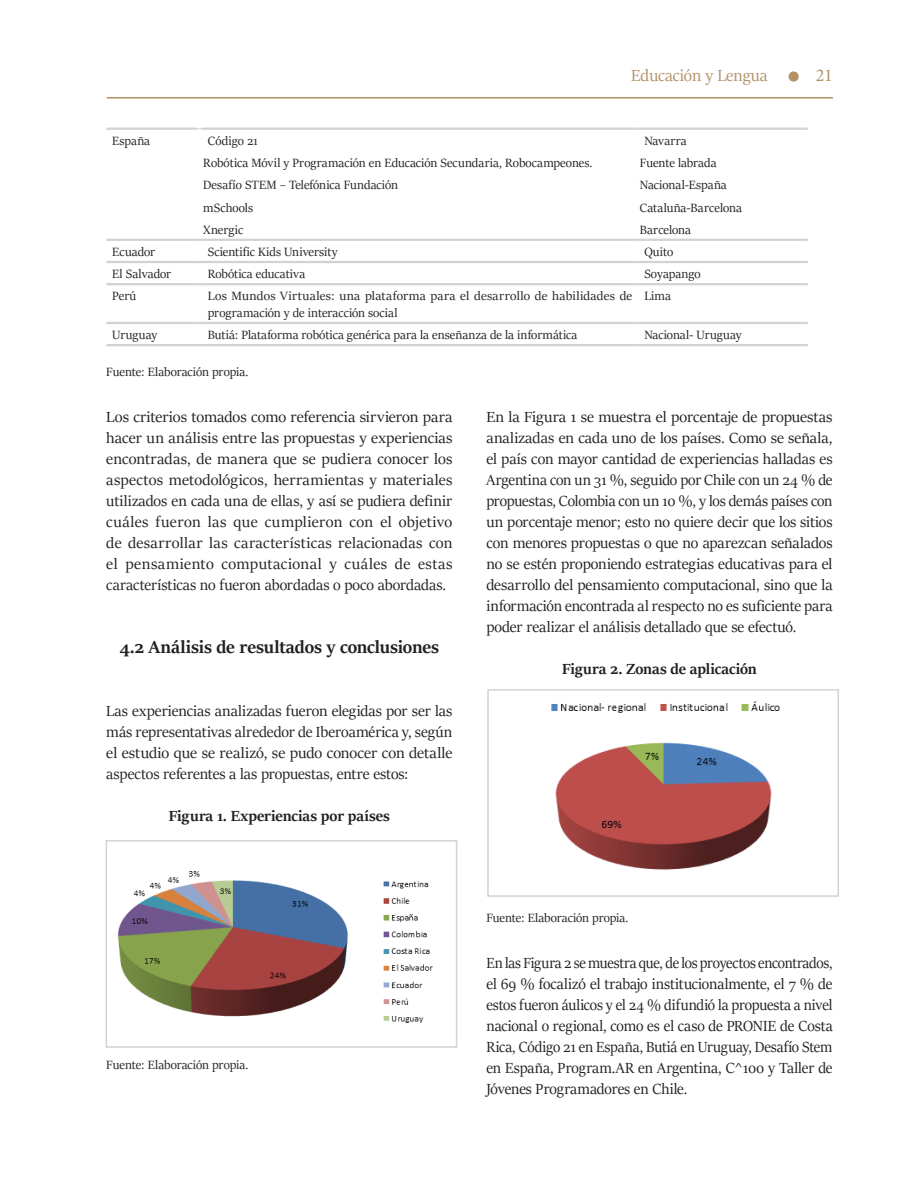
<style>
.page{position:relative;width:918px;height:1188px;background:#fff}
.page>*{position:absolute;margin:0;border:0;box-sizing:border-box;transform-origin:0 0}
.subtitulo{font:700 19.5px "Sitka Banner";color:#231f20}
.t1{font:18px "Sitka Banner";color:#b49168}
.t2{font:18px "Minion Pro";color:#b49168}
.cuerpo{font:16.5px/21px "Sitka Banner";color:#231f20;text-align:justify}
.cuerpo-2{font:16.5px/21px "Sitka Banner";color:#231f20;text-align:justify;scale:.95 1}
.figura{font:700 16.5px "Sitka Banner";color:#231f20}
.pie_de_ilustración{font:13.5px/16.5px "Sitka Banner";letter-spacing:.005em;color:#231f20}
</style>
<div class="page">
<div style="left:789px;top:71px;width:10px;height:11px;background:#b49168;border-radius:50%"></div>
<hr style="left:107px;top:97px;width:726px;height:2px;background:#b49168">
<hr style="left:106px;top:128px;width:91px;height:2px;background:#d1d2d4">
<hr style="left:202px;top:128px;width:432px;height:2px;background:#d1d2d4">
<hr style="left:638px;top:128px;width:170px;height:2px;background:#d1d2d4">
<hr style="left:106px;top:261px;width:91px;height:2px;background:#d1d2d4">
<hr style="left:202px;top:261px;width:432px;height:2px;background:#d1d2d4">
<hr style="left:638px;top:261px;width:170px;height:2px;background:#d1d2d4">
<hr style="left:106px;top:283px;width:91px;height:2px;background:#d1d2d4">
<hr style="left:202px;top:283px;width:432px;height:2px;background:#d1d2d4">
<hr style="left:638px;top:283px;width:170px;height:2px;background:#d1d2d4">
<hr style="left:106px;top:322px;width:91px;height:2px;background:#d1d2d4">
<hr style="left:202px;top:322px;width:432px;height:2px;background:#d1d2d4">
<hr style="left:638px;top:322px;width:170px;height:2px;background:#d1d2d4">
<hr style="left:106px;top:344px;width:91px;height:2px;background:#d1d2d4">
<hr style="left:202px;top:344px;width:432px;height:2px;background:#d1d2d4">
<hr style="left:638px;top:344px;width:170px;height:2px;background:#d1d2d4">
<hr style="left:106px;top:239px;width:91px;height:2px;background:#d1d2d4">
<hr style="left:202px;top:239px;width:432px;height:2px;background:#d1d2d4">
<hr style="left:638px;top:239px;width:170px;height:2px;background:#d1d2d4">
<img style="left:117px;top:871px;width:316px;height:152px">
<img style="left:551px;top:701px;width:229px;height:169px">
<div style="left:106px;top:840px;width:351px;height:208px;border:2px solid #d1d2d4"></div>
<div style="left:487px;top:689px;width:352px;height:208px;border:2px solid #d1d2d4"></div>
<p class="t1" style="left:631px;top:63px;width:138px">Educación y Lengua</p>
<p class="t2" style="left:816px;top:63px;width:19px">21</p>
<p class="pie_de_ilustración" style="left:112px;top:132px;width:39px">España</p>
<p class="pie_de_ilustración" style="left:208px;top:132px;width:52px">Código 21</p>
<p class="pie_de_ilustración" style="left:644px;top:132px;width:44px">Navarra</p>
<p class="pie_de_ilustración" style="left:203px;top:154px;width:391px">Robótica Móvil y Programación en Educación Secundaria, Robocampeones.</p>
<p class="pie_de_ilustración" style="left:640px;top:154px;width:78px">Fuente labrada</p>
<p class="pie_de_ilustración" style="left:203px;top:176px;width:196px">Desafío STEM – Telefónica Fundación</p>
<p class="pie_de_ilustración" style="left:640px;top:176px;width:88px">Nacional-España</p>
<p class="pie_de_ilustración" style="left:203px;top:199px;width:51px">mSchools</p>
<p class="pie_de_ilustración" style="left:640px;top:199px;width:104px">Cataluña-Barcelona</p>
<p class="pie_de_ilustración" style="left:203px;top:221px;width:41px">Xnergic</p>
<p class="pie_de_ilustración" style="left:640px;top:221px;width:53px">Barcelona</p>
<p class="pie_de_ilustración" style="left:112px;top:243px;width:44px">Ecuador</p>
<p class="pie_de_ilustración" style="left:208px;top:243px;width:131px">Scientific Kids University</p>
<p class="pie_de_ilustración" style="left:644px;top:243px;width:30px">Quito</p>
<p class="pie_de_ilustración" style="left:112px;top:265px;width:60px">El Salvador</p>
<p class="pie_de_ilustración" style="left:208px;top:265px;width:99px">Robótica educativa</p>
<p class="pie_de_ilustración" style="left:644px;top:265px;width:58px">Soyapango</p>
<p class="pie_de_ilustración" style="left:112px;top:287px;width:26px">Perú</p>
<p class="pie_de_ilustración" style="left:208px;top:287px;width:426px">Los Mundos Virtuales: una plataforma para el desarrollo de habilidades de programación y de interacción social</p>
<p class="pie_de_ilustración" style="left:644px;top:287px;width:28px">Lima</p>
<p class="pie_de_ilustración" style="left:112px;top:326px;width:46px">Uruguay</p>
<p class="pie_de_ilustración" style="left:208px;top:326px;width:371px">Butiá: Plataforma robótica genérica para la enseñanza de la informática</p>
<p class="pie_de_ilustración" style="left:644px;top:326px;width:99px">Nacional- Uruguay</p>
<p class="pie_de_ilustración" style="left:106px;top:363px;width:144px">Fuente: Elaboración propia.</p>
<p class="cuerpo" style="left:106px;top:405px;width:348px">Los criterios tomados como referencia sirvieron para hacer un análisis entre las propuestas y experiencias encontradas, de manera que se pudiera conocer los aspectos metodológicos, herramientas y materiales utilizados en cada una de ellas, y así se pudiera definir cuáles fueron las que cumplieron con el objetivo de desarrollar las características relacionadas con el pensamiento computacional y cuáles de estas características no fueron abordadas o poco abordadas.</p>
<p class="subtitulo" style="left:120px;top:633px;width:321px">4.2 Análisis de resultados y conclusiones</p>
<p class="cuerpo" style="left:106px;top:699px;width:348px">Las experiencias analizadas fueron elegidas por ser las más representativas alrededor de Iberoamérica y, según el estudio que se realizó, se pudo conocer con detalle aspectos referentes a las propuestas, entre estos:</p>
<p class="figura" style="left:169px;top:804px;width:222px">Figura 1. Experiencias por países</p>
<p class="cuerpo" style="left:486px;top:405px;width:348px">En la Figura 1 se muestra el porcentaje de propuestas analizadas en cada uno de los países. Como se señala, el país con mayor cantidad de experiencias halladas es Argentina con un 31 %, seguido por Chile con un 24 % de propuestas, Colombia con un 10 %, y los demás países con un porcentaje menor; esto no quiere decir que los sitios con menores propuestas o que no aparezcan señalados no se estén proponiendo estrategias educativas para el desarrollo del pensamiento computacional, sino que la información encontrada al respecto no es suficiente para poder realizar el análisis detallado que se efectuó.</p>
<p class="figura" style="left:562px;top:657px;width:196px">Figura 2. Zonas de aplicación</p>
<p class="pie_de_ilustración" style="left:106px;top:1056px;width:144px">Fuente: Elaboración propia.</p>
<p class="pie_de_ilustración" style="left:486px;top:909px;width:144px">Fuente: Elaboración propia.</p>
<p class="cuerpo-2" style="left:486px;top:951px;width:366px">En las Figura 2 se muestra que, de los proyectos encontrados, el 69 % focalizó el trabajo institucionalmente, el 7 % de estos fueron áulicos y el 24 % difundió la propuesta a nivel nacional o regional, como es el caso de PRONIE de Costa Rica, Código 21 en España, Butiá en Uruguay, Desafío Stem en España, Program.AR en Argentina, C^100 y Taller de Jóvenes Programadores en Chile.</p>
</div>
